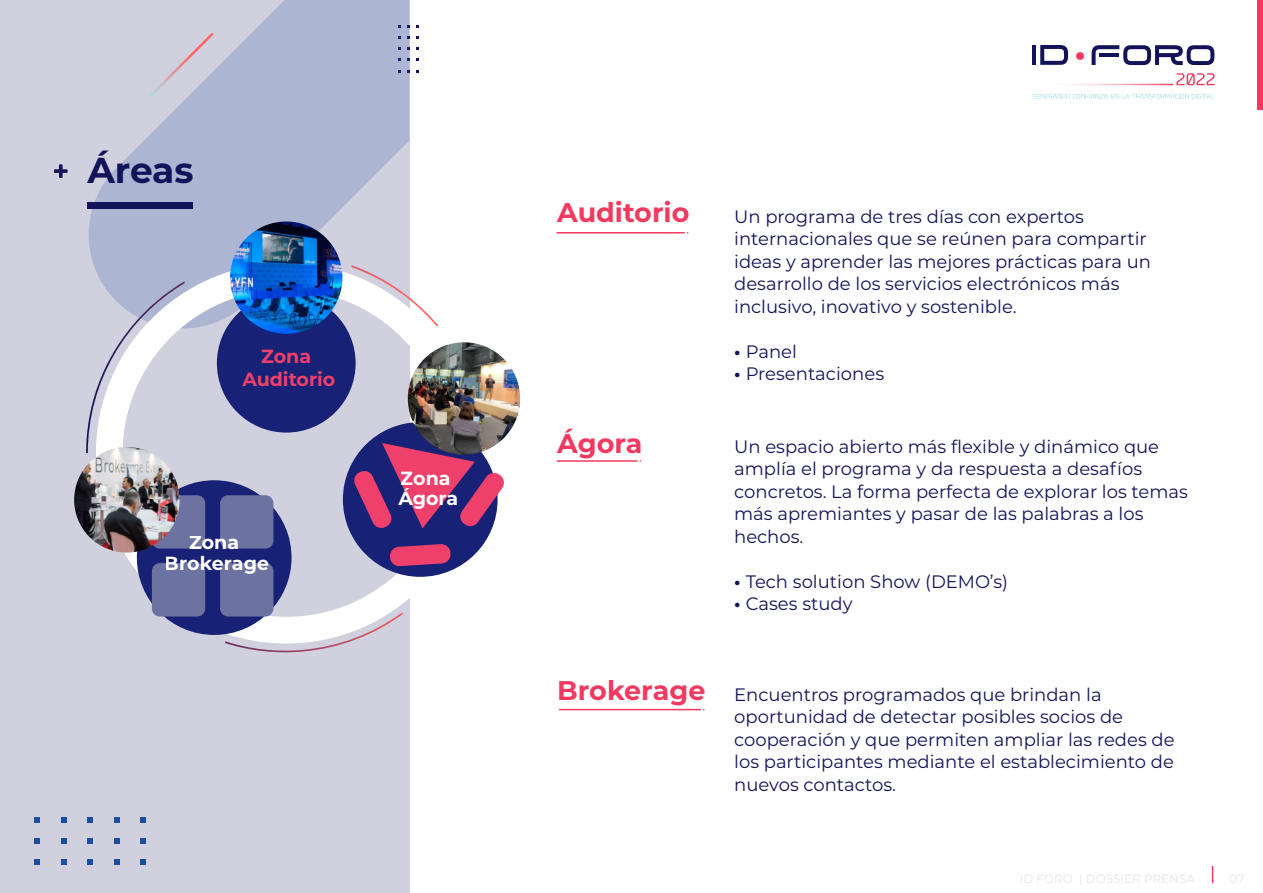
<style>
.page{position:relative;width:1263px;height:893px;background:#fff}
.page>*{position:absolute;margin:0;border:0;box-sizing:border-box;transform-origin:0 0}
.t1{font:700 36px "Montserrat";letter-spacing:-.005em;color:#131359}
.t2{font:700 27px "Montserrat";color:#f3395f}
.t3{font:700 19.05px/20.2px "Montserrat";color:#fff;text-align:center}
.t4{font:700 19.05px/22.6px "Montserrat";color:#ee406a;text-align:center}
.t5{font:18px/22.5px "Montserrat";color:#131359}
.s1{font-weight:700}
</style>
<div class="page">
<div style="left:0;top:0;width:409px;height:893px;background:#d0d0de"></div>
<svg style="left:89px;top:0;width:320px;height:329px;fill:#acb6d2"></svg>
<svg style="left:149px;top:33px;width:64px;height:64px"></svg>
<svg style="left:54px;top:164px;width:14px;height:14px"></svg>
<svg style="left:34px;top:817px;width:6px;height:6px"></svg>
<svg style="left:61px;top:817px;width:5px;height:6px"></svg>
<svg style="left:87px;top:817px;width:6px;height:6px"></svg>
<svg style="left:114px;top:817px;width:6px;height:6px"></svg>
<svg style="left:140px;top:817px;width:6px;height:6px"></svg>
<svg style="left:34px;top:838px;width:6px;height:6px"></svg>
<svg style="left:61px;top:838px;width:5px;height:6px"></svg>
<svg style="left:87px;top:838px;width:6px;height:6px"></svg>
<svg style="left:114px;top:838px;width:6px;height:6px"></svg>
<svg style="left:140px;top:838px;width:6px;height:6px"></svg>
<svg style="left:34px;top:859px;width:6px;height:6px"></svg>
<svg style="left:61px;top:859px;width:5px;height:6px"></svg>
<svg style="left:87px;top:859px;width:6px;height:6px"></svg>
<svg style="left:114px;top:859px;width:6px;height:6px"></svg>
<svg style="left:140px;top:859px;width:6px;height:6px"></svg>
<div style="left:87px;top:203px;width:106px;height:6px;background:#131359"></div>
<svg style="left:1212px;top:866px;width:1px;height:17px"></svg>
<div style="left:1258px;top:0;width:5px;height:109px;background:#f3395f"></div>
<svg style="left:1040px;top:45px;width:28px;height:20px"></svg>
<svg style="left:1091px;top:45px;width:123px;height:20px"></svg>
<hr style="left:1099px;top:53px;width:20px;height:4px;background:#131359">
<hr style="left:1032px;top:45px;width:4px;height:20px;background:#131359">
<div style="left:1076px;top:52px;width:8px;height:8px;background:#f3395f;border-radius:50%"></div>
<svg style="left:1176px;top:73px;width:39px;height:12px"></svg>
<svg style="left:1033px;top:93px;width:181px;height:6px"></svg>
<svg style="left:1032px;top:84px;width:141px;height:1px"></svg>
<svg style="left:351px;top:265px;width:88px;height:61px"></svg>
<svg style="left:225px;top:613px;width:179px;height:40px"></svg>
<svg style="left:86px;top:281px;width:99px;height:166px"></svg>
<hr style="left:557px;top:232px;width:127px;height:2px;background:#f3395f">
<hr style="left:557px;top:460px;width:80px;height:2px;background:#f3395f">
<hr style="left:559px;top:709px;width:141px;height:1px;background:#f3395f">
<div style="left:96px;top:263px;width:380px;height:380px;border:27px solid #fff;border-radius:50%"></div>
<div style="left:137px;top:480px;width:155px;height:155px;background:#172175;border-radius:50%"></div>
<div style="left:343px;top:422px;width:155px;height:155px;background:#172175;border-radius:50%"></div>
<div style="left:217px;top:294px;width:139px;height:139px;background:#172175;border-radius:50%"></div>
<div style="left:152px;top:495px;width:53px;height:54px;background:#6d73a1;border-radius:8px"></div>
<div style="left:220px;top:495px;width:53px;height:54px;background:#6d73a1;border-radius:8px"></div>
<div style="left:152px;top:563px;width:53px;height:53px;background:#6d73a1;border-radius:8px"></div>
<div style="left:220px;top:563px;width:53px;height:53px;background:#6d73a1;border-radius:8px"></div>
<svg style="left:353px;top:443px;width:151px;height:86px"></svg>
<svg style="left:390px;top:544px;width:61px;height:22px"></svg>
<img style="left:230px;top:221px;width:112px;height:113px">
<img style="left:74px;top:447px;width:106px;height:106px">
<img style="left:408px;top:342px;width:112px;height:113px">
<h1 class="t1" style="left:87px;top:144px;width:108px">Áreas</h1>
<p class="t4" style="left:242px;top:344px;width:94px">Zona<br>Auditorio</p>
<p class="t3" style="left:165px;top:532px;width:106px">Zona<br>Brokerage</p>
<p class="t3" style="left:398px;top:467px;width:62px;text-align:left">Zona<br>Ágora</p>
<h2 class="t2" style="left:557px;top:193px;width:134px">Auditorio</h2>
<h2 class="t2" style="left:557px;top:423px;width:87px">Ágora</h2>
<h2 class="t2" style="left:557px;top:671px;width:150px">Brokerage</h2>
<p class="t5" style="left:734px;top:205px;width:418px">Un programa de tres días con expertos internacionales que se reúnen para compartir ideas y aprender las mejores prácticas para un desarrollo de los servicios electrónicos más inclusivo, inovativo y sostenible.</p>
<p class="t5" style="left:734px;top:340px;width:64px"><span class="s1">•</span> Panel</p>
<p class="t5" style="left:734px;top:362px;width:151px"><span class="s1">•</span> Presentaciones</p>
<p class="t5" style="left:734px;top:434px;width:455px">Un espacio abierto más flexible y dinámico que amplía el programa y da respuesta a desafíos concretos. La forma perfecta de explorar los temas más apremiantes y pasar de las palabras a los hechos.</p>
<p class="t5" style="left:734px;top:569px;width:275px"><span class="s1">•</span> Tech solution Show (DEMO’s)</p>
<p class="t5" style="left:734px;top:592px;width:120px"><span class="s1">•</span> Cases study</p>
<p class="t5" style="left:734px;top:682px;width:442px">Encuentros programados que brindan la oportunidad de detectar posibles socios de cooperación y que permiten ampliar las redes de los participantes mediante el establecimiento de nuevos contactos.</p>
</div>
